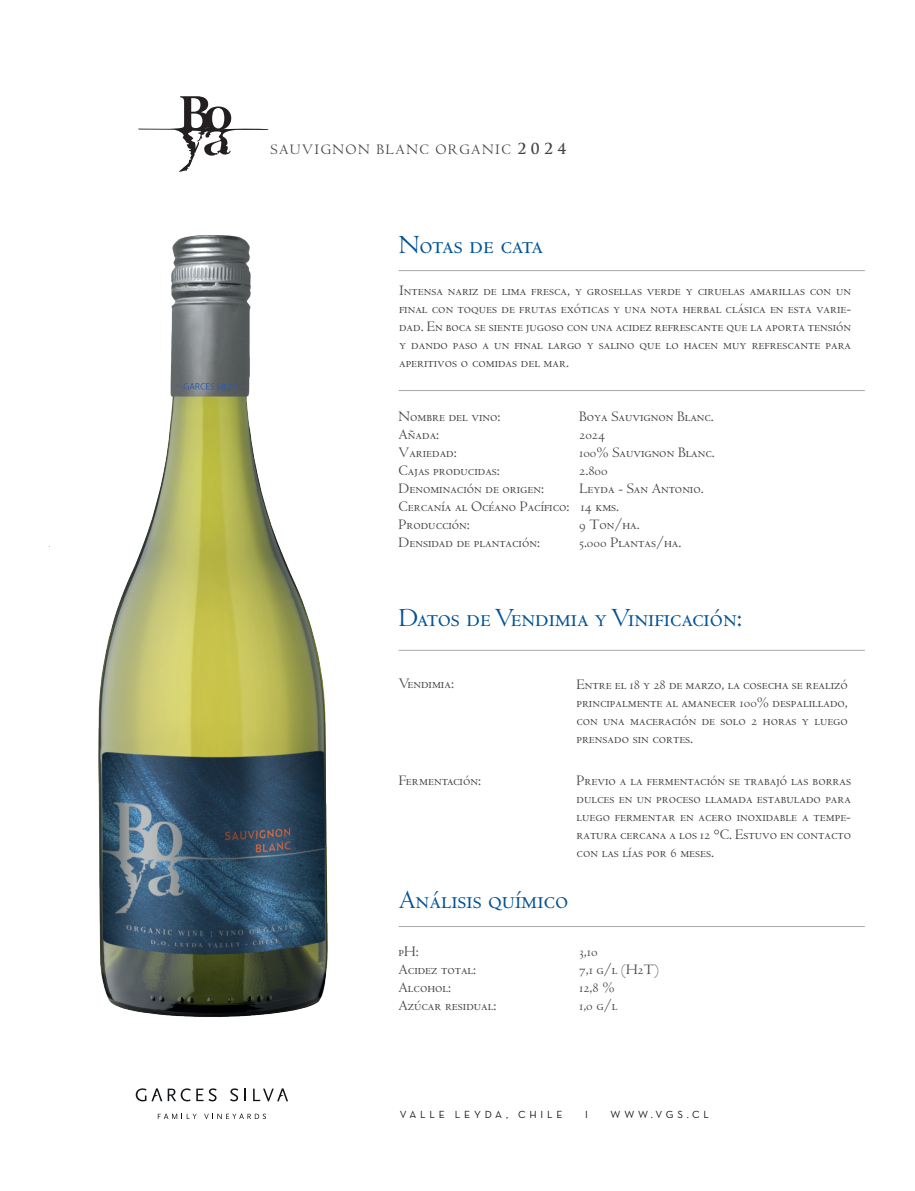
<style>
.page{position:relative;width:915px;height:1191px;background:#fff}
.page>*{position:absolute;margin:0;border:0;box-sizing:border-box;transform-origin:0 0}
.t1{font:27px "Centaur MT SC";color:#025295}
.t2{font:15px/18px "Centaur MT SC";color:#424545;text-align:justify}
.t3{font:15px "Centaur MT SC";letter-spacing:.1em;color:#424545}
.t4{font:10.5px "Neutra Text";letter-spacing:.36em;color:#111416}
.s1{font-family:"Trajan Pro";font-weight:700;font-size:14.85px}
</style>
<div class="page">
<hr style="left:398px;top:390px;width:466px;height:1px;background:#a6a9aa">
<hr style="left:398px;top:650px;width:466px;height:1px;background:#a6a9aa">
<svg style="left:158px;top:1113px;width:39px;height:6px"></svg>
<svg style="left:204px;top:1113px;width:62px;height:6px"></svg>
<svg style="left:168px;top:1088px;width:48px;height:13px"></svg>
<svg style="left:230px;top:1088px;width:8px;height:13px"></svg>
<svg style="left:244px;top:1088px;width:2px;height:13px"></svg>
<svg style="left:136px;top:1088px;width:26px;height:13px"></svg>
<svg style="left:253px;top:1088px;width:35px;height:13px"></svg>
<img style="left:98px;top:235px;width:230px;height:782px">
<svg style="left:138px;top:96px;width:130px;height:76px"></svg>
<hr style="left:398px;top:926px;width:466px;height:1px;background:#a6a9aa">
<hr style="left:398px;top:270px;width:466px;height:1px;background:#a6a9aa">
<p class="t3" style="left:270px;top:141px;width:297px">SAUVIGNON BLANC ORGANIC <span class="s1">2 0 2 4</span></p>
<h1 class="t1" style="left:398px;top:230px;width:146px">Notas de cata</h1>
<p class="t2" style="left:399px;top:282px;width:453px">Intensa nariz de lima fresca, y grosellas verde y ciruelas amarillas con un final con toques de frutas exóticas y una nota herbal clásica en esta varie&shy;dad. En boca se siente jugoso con una acidez refrescante que la aporta tensión y dando paso a un final largo y salino que lo hacen muy refrescante para aperitivos o comidas del mar.</p>
<p class="t2" style="left:398px;top:408px;width:103px">Nombre del vino:</p>
<p class="t2" style="left:579px;top:408px;width:136px">Boya Sauvignon Blanc.</p>
<p class="t2" style="left:398px;top:426px;width:42px">Añada:</p>
<p class="t2" style="left:579px;top:426px;width:28px">2024</p>
<p class="t2" style="left:398px;top:444px;width:60px">Variedad:</p>
<p class="t2" style="left:579px;top:444px;width:137px">100% Sauvignon Blanc.</p>
<p class="t2" style="left:398px;top:462px;width:103px">Cajas producidas:</p>
<p class="t2" style="left:579px;top:462px;width:30px">2.800</p>
<p class="t2" style="left:398px;top:480px;width:147px">Denominación de origen:</p>
<p class="t2" style="left:398px;top:480px;width:306px;text-align:left;text-indent:180px">Leyda - San Antonio.<br>Cercanía al Océano Pacífico: 14 kms.<br>Producción:</p>
<p class="t2" style="left:579px;top:516px;width:62px">9 Ton/ha.</p>
<p class="t2" style="left:398px;top:534px;width:143px">Densidad de plantación:</p>
<p class="t2" style="left:579px;top:534px;width:104px">5.000 Plantas/ha.</p>
<h1 class="t1" style="left:398px;top:603px;width:345px">Datos de Vendimia y Vinificación:</h1>
<p class="t2" style="left:398px;top:675px;width:57px">Vendimia:</p>
<p class="t2" style="left:398px;top:771px;width:84px">Fermentación:</p>
<p class="t2" style="left:576px;top:675px;width:273px">Entre el 18 y 28 de marzo, la cosecha se realizó principalmente al amanecer 100% despalillado, con una maceración de solo 2 horas y luego prensado sin cortes.</p>
<p class="t2" style="left:576px;top:771px;width:276px">Previo a la fermentación se trabajó las borras dulces en un proceso llamada estabulado para luego fermentar en acero inoxidable a tempe&shy;ratura cercana a los 12 °C. Estuvo en contacto con las lías por 6 meses.</p>
<h1 class="t1" style="left:398px;top:884px;width:171px">Análisis químico</h1>
<p class="t2" style="left:398px;top:942px;width:22px">pH:</p>
<p class="t2" style="left:579px;top:942px;width:20px">3,10</p>
<p class="t2" style="left:398px;top:960px;width:79px">Acidez total:</p>
<p class="t2" style="left:579px;top:960px;width:81px">7,1 g/l (H2T)</p>
<p class="t2" style="left:398px;top:978px;width:54px">Alcohol:</p>
<p class="t2" style="left:579px;top:978px;width:37px">12,8 %</p>
<p class="t2" style="left:398px;top:996px;width:99px">Azúcar residual:</p>
<p class="t2" style="left:579px;top:996px;width:40px">1,0 g/l</p>
<p class="t4" style="left:399px;top:1108px;width:164px">VALLE LEYDA, CHILE</p>
<p class="t4" style="left:585px;top:1108px;width:4px">I</p>
<p class="t4" style="left:610px;top:1108px;width:100px">WWW.VGS.CL</p>
</div>
